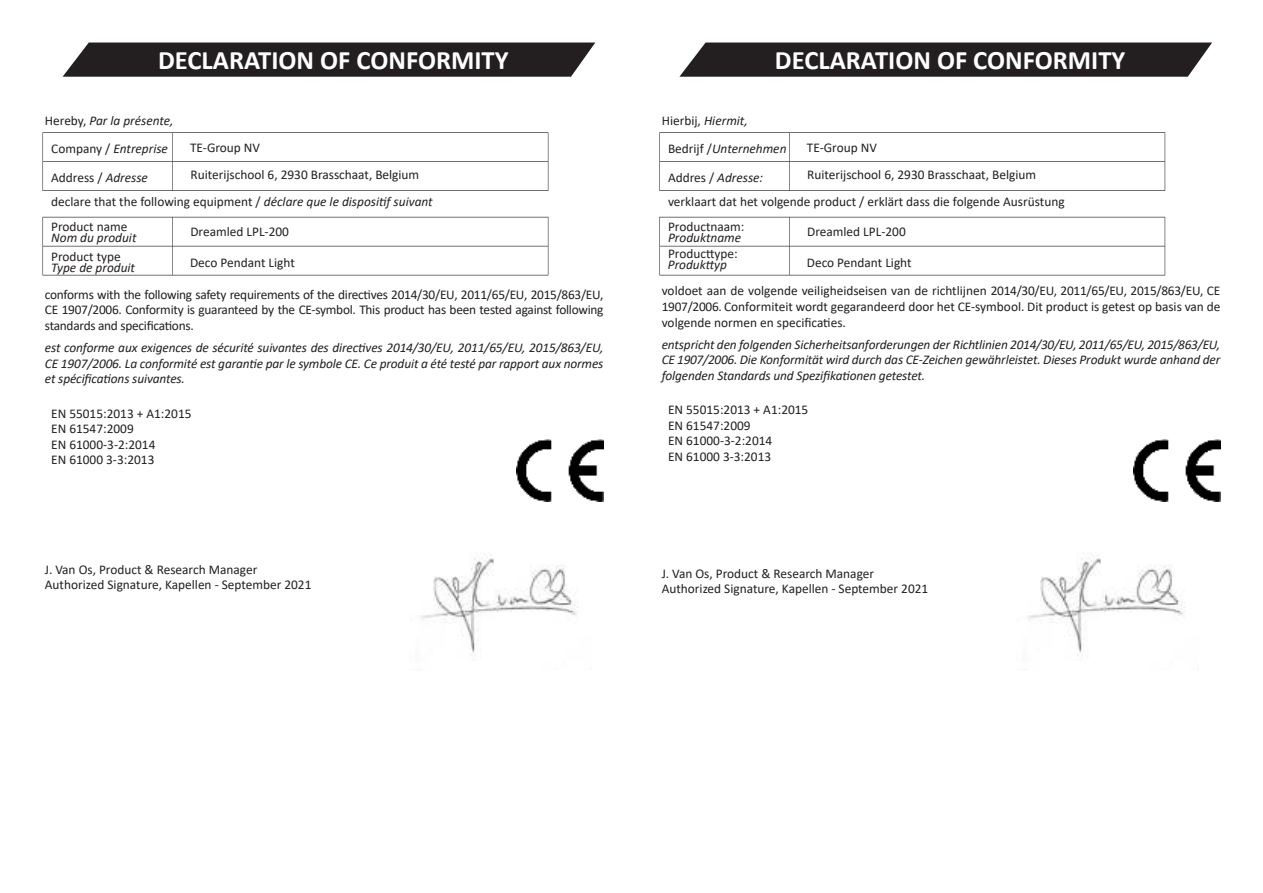
<style>
.page{position:relative;width:1263px;height:893px;background:#fff}
.page>*{position:absolute;margin:0;border:0;box-sizing:border-box;transform-origin:0 0}
.t1{font:700 26.7px "Calibri";color:#fff}
.t2{font:13.35px/15.6px "Calibri";color:#231f20}
.t3{font:italic 13.35px/15.6px "Calibri";letter-spacing:-.01em;color:#231f20}
.s1{font-style:normal}
.s2{font-style:italic}
</style>
<div class="page">
<svg style="left:63px;top:43px;width:532px;height:34px;background:#2e2b2c"></svg>
<hr style="left:173px;top:275px;width:375px;height:1px;background:#231f20">
<hr style="left:43px;top:275px;width:130px;height:1px;background:#231f20">
<hr style="left:173px;top:246px;width:375px;height:1px;background:#231f20">
<hr style="left:43px;top:246px;width:130px;height:1px;background:#231f20">
<svg style="left:548px;top:217px;width:1px;height:58px"></svg>
<svg style="left:172px;top:218px;width:1px;height:57px"></svg>
<hr style="left:173px;top:217px;width:375px;height:1px;background:#231f20">
<svg style="left:43px;top:218px;width:1px;height:57px"></svg>
<hr style="left:43px;top:217px;width:130px;height:1px;background:#231f20">
<hr style="left:173px;top:190px;width:375px;height:1px;background:#231f20">
<hr style="left:43px;top:190px;width:130px;height:1px;background:#231f20">
<hr style="left:173px;top:161px;width:375px;height:1px;background:#231f20">
<hr style="left:43px;top:161px;width:130px;height:1px;background:#231f20">
<svg style="left:548px;top:133px;width:1px;height:57px"></svg>
<svg style="left:172px;top:133px;width:1px;height:57px"></svg>
<hr style="left:173px;top:132px;width:375px;height:1px;background:#231f20">
<svg style="left:43px;top:133px;width:1px;height:57px"></svg>
<hr style="left:43px;top:132px;width:130px;height:1px;background:#231f20">
<img style="left:517px;top:440px;width:87px;height:62px">
<svg style="left:679px;top:43px;width:533px;height:34px;background:#2f2b2c"></svg>
<hr style="left:789px;top:275px;width:376px;height:1px;background:#231f20">
<hr style="left:659px;top:275px;width:130px;height:1px;background:#231f20">
<hr style="left:789px;top:246px;width:376px;height:1px;background:#231f20">
<hr style="left:659px;top:246px;width:130px;height:1px;background:#231f20">
<svg style="left:1165px;top:217px;width:1px;height:58px"></svg>
<svg style="left:789px;top:218px;width:1px;height:57px"></svg>
<hr style="left:789px;top:217px;width:376px;height:1px;background:#231f20">
<svg style="left:659px;top:218px;width:1px;height:57px"></svg>
<hr style="left:659px;top:217px;width:130px;height:1px;background:#231f20">
<hr style="left:789px;top:190px;width:376px;height:1px;background:#231f20">
<hr style="left:659px;top:190px;width:130px;height:1px;background:#231f20">
<hr style="left:789px;top:161px;width:376px;height:1px;background:#231f20">
<hr style="left:659px;top:161px;width:130px;height:1px;background:#231f20">
<svg style="left:1165px;top:133px;width:1px;height:57px"></svg>
<svg style="left:789px;top:133px;width:1px;height:57px"></svg>
<hr style="left:789px;top:132px;width:376px;height:1px;background:#231f20">
<svg style="left:659px;top:133px;width:1px;height:57px"></svg>
<hr style="left:659px;top:132px;width:130px;height:1px;background:#231f20">
<img style="left:1133px;top:440px;width:87px;height:62px">
<img style="left:1028px;top:557px;width:157px;height:103px">
<img style="left:421px;top:557px;width:157px;height:103px">
<h1 class="t1" style="left:158px;top:44px;width:352px">DECLARATION OF CONFORMITY</h1>
<h1 class="t1" style="left:775px;top:44px;width:352px">DECLARATION OF CONFORMITY</h1>
<p class="t3" style="left:51px;top:107px;width:124px;line-height:28.5px;text-indent:-6px"><span class="s1">Hereby,</span> Par la présente,<br><span class="s1">Company /</span> Entreprise<br><span class="s1">Address /</span> Adresse</p>
<p class="t2" style="left:51px;top:191px;width:383px;line-height:24.5px">declare that the following equipment / <span class="s2">déclare que le dispositif suivant<br></span>Product name</p>
<p class="t3" style="left:51px;top:231px;width:87px">Nom du produit</p>
<p class="t2" style="left:51px;top:249px;width:71px">Product type</p>
<p class="t3" style="left:51px;top:261px;width:85px">Type de produit</p>
<p class="t2" style="left:45px;top:286px;width:560px;text-align:justify">conforms with the following safety requirements of the directives 2014/30/EU, 2011/65/EU, 2015/863/EU, CE 1907/2006. Conformity is guaranteed by the CE-symbol. This product has been tested against following standards and specifications.</p>
<p class="t3" style="left:45px;top:339px;width:560px;text-align:justify">est conforme aux exigences de sécurité suivantes des directives 2014/30/EU, 2011/65/EU, 2015/863/EU, CE 1907/2006. La conformité est garantie par le symbole CE. Ce produit a été testé par rapport aux normes et spécifications suivantes.</p>
<p class="t2" style="left:51px;top:405px;width:142px">EN 55015:2013 + A1:2015<br>EN 61547:2009<br>EN 61000-3-2:2014<br>EN 61000 3-3:2013</p>
<p class="t2" style="left:190px;top:133px;width:231px;line-height:27.6px">TE-Group NV<br>Ruiterijschool 6, 2930 Brasschaat, Belgium</p>
<p class="t2" style="left:190px;top:224px;width:100px">Dreamled LPL-200</p>
<p class="t2" style="left:190px;top:255px;width:106px">Deco Pendant Light</p>
<p class="t3" style="left:668px;top:107px;width:120px;line-height:28.7px;text-indent:-6px"><span class="s1">Hierbij,</span> Hiermit,<br><span class="s1">Bedrijf /</span>Unternehmen<br><span class="s1">Addres /</span> Adresse:</p>
<p class="t2" style="left:668px;top:189px;width:398px;line-height:24.5px">verklaart dat het volgende product / erklärt dass die folgende Ausrüstung<br>Productnaam:</p>
<p class="t3" style="left:668px;top:231px;width:75px">Produktname</p>
<p class="t2" style="left:668px;top:245px;width:71px">Producttype:</p>
<p class="t3" style="left:668px;top:256px;width:61px">Produkttyp</p>
<p class="t2" style="left:662px;top:283px;width:560px;text-align:justify">voldoet aan de volgende veiligheidseisen van de richtlijnen 2014/30/EU, 2011/65/EU, 2015/863/EU, CE 1907/2006. Conformiteit wordt gegarandeerd door het CE-symbool. Dit product is getest op basis van de volgende normen en specificaties.</p>
<p class="t3" style="left:662px;top:336px;width:560px;text-align:justify">entspricht den folgenden Sicherheitsanforderungen der Richtlinien 2014/30/EU, 2011/65/EU, 2015/863/EU, CE 1907/2006. Die Konformität wird durch das CE-Zeichen gewährleistet. Dieses Produkt wurde anhand der folgenden Standards und Spezifikationen getestet.</p>
<p class="t2" style="left:668px;top:402px;width:142px">EN 55015:2013 + A1:2015<br>EN 61547:2009<br>EN 61000-3-2:2014<br>EN 61000 3-3:2013</p>
<p class="t2" style="left:807px;top:133px;width:231px;line-height:27.6px">TE-Group NV<br>Ruiterijschool 6, 2930 Brasschaat, Belgium</p>
<p class="t2" style="left:807px;top:224px;width:100px">Dreamled LPL-200</p>
<p class="t2" style="left:807px;top:255px;width:106px">Deco Pendant Light</p>
<p class="t2" style="left:45px;top:561px;width:268px">J. Van Os, Product &amp; Research Manager<br>Authorized Signature, Kapellen - September 2021</p>
<p class="t2" style="left:662px;top:565px;width:268px">J. Van Os, Product &amp; Research Manager<br>Authorized Signature, Kapellen - September 2021</p>
</div>
